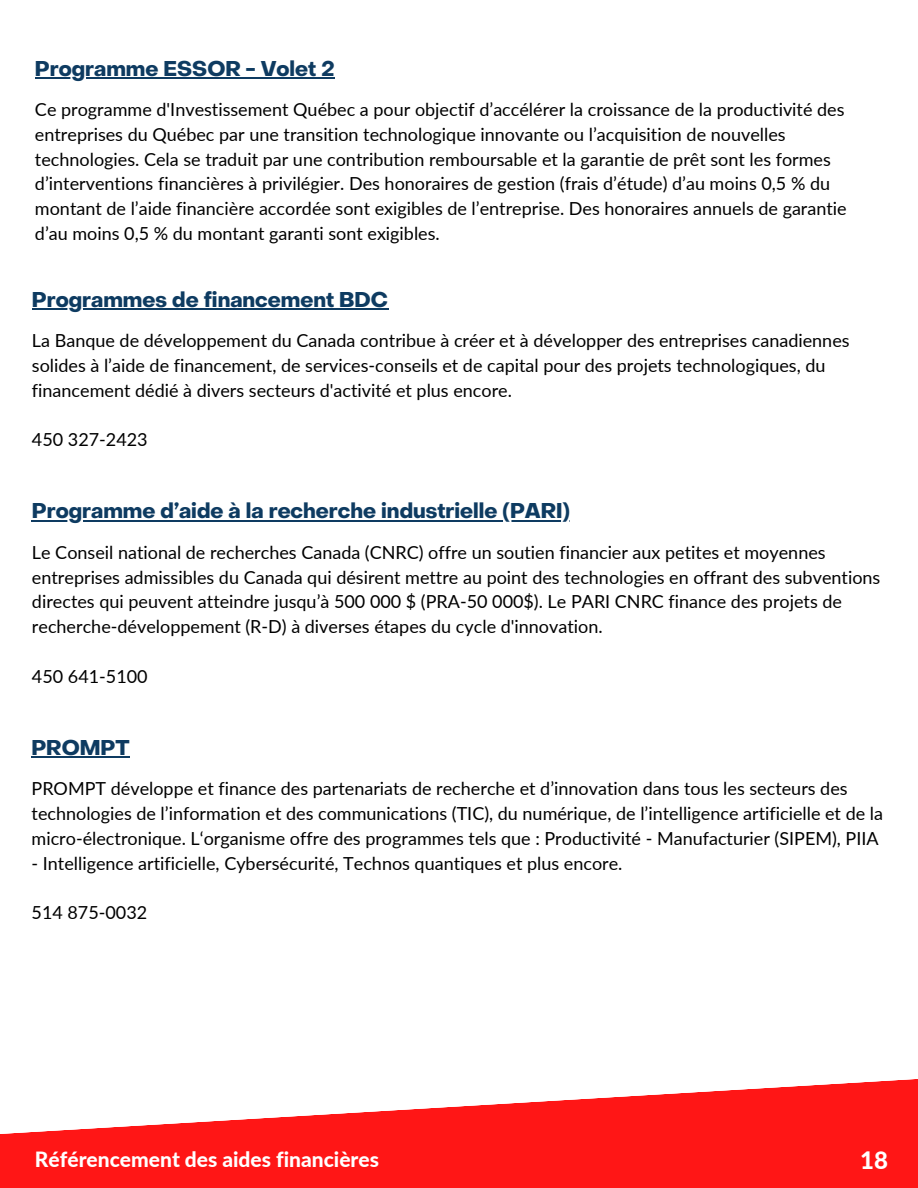
<style>
.page{position:relative;width:918px;height:1188px;background:#fff}
.page>*{position:absolute;margin:0;border:0;box-sizing:border-box;transform-origin:0 0}
.t1{font:800 24px "Lato";color:#fff}
.t2{font:700 21px "Object Sans";color:#0e3b61}
.t3{font:800 21px "Lato";color:#fff}
.t4{font:18px/24.8px "Lato";color:#000}
</style>
<div class="page">
<svg style="left:0;top:1079px;width:918px;height:109px;fill:#ff1616"></svg>
<hr style="left:32px;top:308px;width:356px;height:2px;background:#0e3b61">
<hr style="left:35px;top:77px;width:286px;height:2px;background:#0e3b61">
<svg style="left:321px;top:77px;width:14px;height:2px"></svg>
<hr style="left:32px;top:520px;width:538px;height:1px;background:#0e3b61">
<hr style="left:32px;top:756px;width:98px;height:2px;background:#0e3b61">
<h2 class="t2" style="left:35px;top:60px;width:301px">Programme ESSOR - Volet 2</h2>
<p class="t4" style="left:35px;top:97px;width:813px">Ce programme d'Investissement Québec a pour objectif d’accélérer la croissance de la productivité des entreprises du Québec par une transition technologique innovante ou l’acquisition de nouvelles technologies. Cela se traduit par une contribution remboursable et la garantie de prêt sont les formes d’interventions financières à privilégier. Des honoraires de gestion (frais d’étude) d’au moins 0,5 % du montant de l’aide financière accordée sont exigibles de l’entreprise. Des honoraires annuels de garantie d’au moins 0,5 % du montant garanti sont exigibles.</p>
<h2 class="t2" style="left:32px;top:291px;width:358px">Programmes de financement BDC</h2>
<p class="t4" style="left:32px;top:328px;width:819px">La Banque de développement du Canada contribue à créer et à développer des entreprises canadiennes solides à l’aide de financement, de services-conseils et de capital pour des projets technologiques, du financement dédié à divers secteurs d'activité et plus encore.</p>
<p class="t4" style="left:32px;top:427px;width:117px">450 327-2423</p>
<p class="t2" style="left:32px;top:503px;width:540px">Programme d’aide à la recherche industrielle (PARI)</p>
<p class="t4" style="left:32px;top:540px;width:850px">Le Conseil national de recherches Canada (CNRC) offre un soutien financier aux petites et moyennes entreprises admissibles du Canada qui désirent mettre au point des technologies en offrant des subventions directes qui peuvent atteindre jusqu’à 500 000 $ (PRA-50 000$). Le PARI CNRC finance des projets de recherche-développement (R-D) à diverses étapes du cycle d'innovation.</p>
<p class="t4" style="left:32px;top:663px;width:117px">450 641-5100</p>
<p class="t2" style="left:32px;top:739px;width:100px">PROMPT</p>
<h2 class="t4" style="left:32px;top:776px;width:853px">PROMPT développe et finance des partenariats de recherche et d’innovation dans tous les secteurs des technologies de l’information et des communications (TIC), du numérique, de l’intelligence artificielle et de la micro-électronique. L‘organisme offre des programmes tels que : Productivité - Manufacturier (SIPEM), PIIA</h2>
<h2 class="t4" style="left:32px;top:850px;width:592px">- Intelligence artificielle, Cybersécurité, Technos quantiques et plus encore.</h2>
<p class="t4" style="left:32px;top:900px;width:117px">514 875-0032</p>
<h2 class="t3" style="left:35px;top:1146px;width:346px">Référencement des aides financières</h2>
<p class="t1" style="left:860px;top:1145px;width:29px">18</p>
</div>
